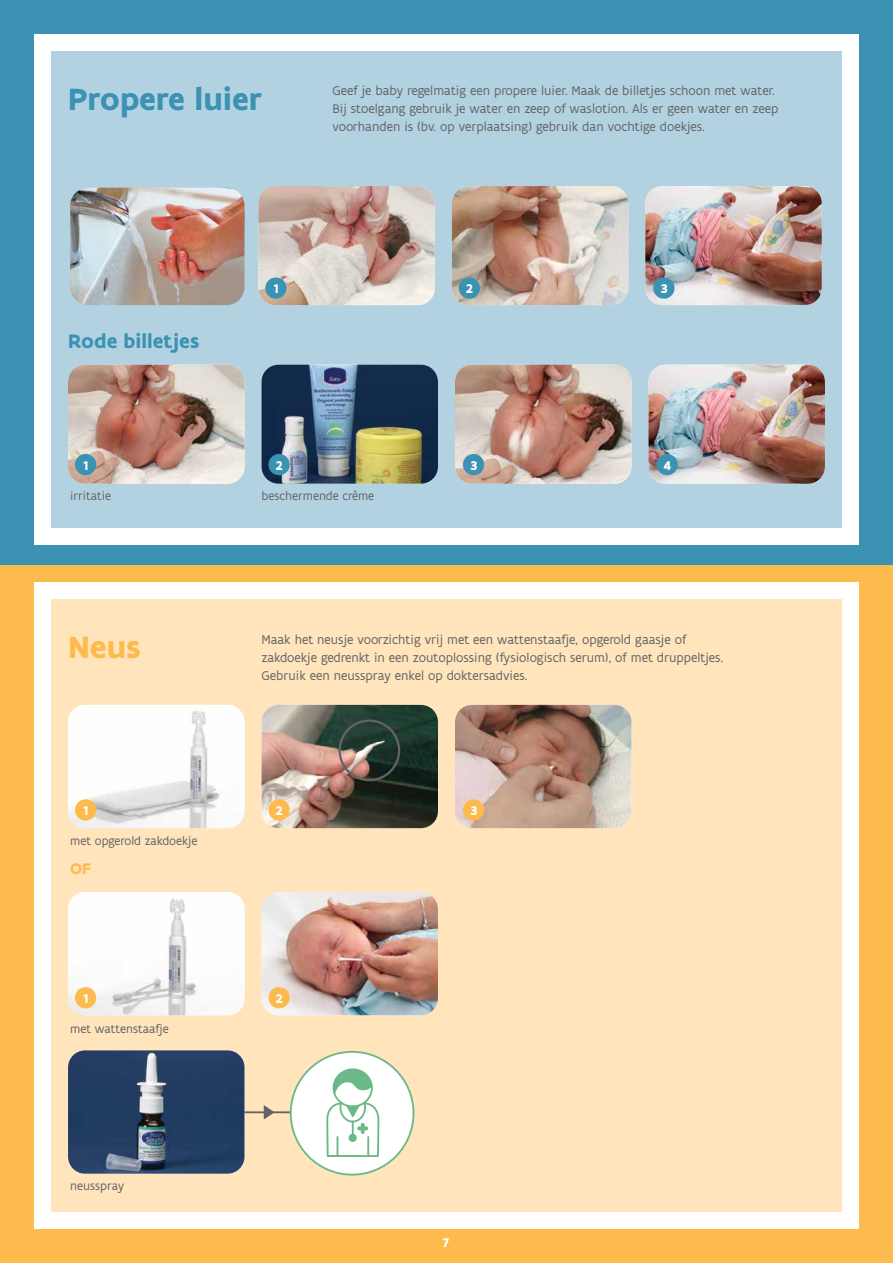
<style>
.page{position:relative;width:893px;height:1263px;background:#fff}
.page>*{position:absolute;margin:0;border:0;box-sizing:border-box;transform-origin:0 0}
.t1{font:700 33px "Flanders Art Sans";color:#3b92b2}
.t2{font:700 33px "Flanders Art Sans";color:#fdba4d}
.t3{font:700 21px "Flanders Art Sans";color:#3b92b2}
.t4{font:700 16.5px "Flanders Art Sans";color:#fdba4d}
.t5{font:13.5px/18px "Flanders Art Sans";color:#636466}
.t6{font:700 13.5px "Flanders Art Sans";color:#fff}
.t7{font:12.75px "Flanders Art Sans";color:#636466}
</style>
<div class="page">
<div style="left:0;top:0;width:893px;height:566px;background:#3b92b2"></div>
<div style="left:0;top:566px;width:893px;height:697px;background:#fdba4d"></div>
<div style="left:34px;top:34px;width:825px;height:510px;background:#fff"></div>
<div style="left:34px;top:583px;width:825px;height:646px;background:#fff"></div>
<div style="left:51px;top:51px;width:791px;height:476px;background:#b2d2e2"></div>
<div style="left:51px;top:600px;width:791px;height:612px;background:#ffe4bc"></div>
<img style="left:452px;top:186px;width:176px;height:119px">
<img style="left:261px;top:705px;width:177px;height:123px">
<img style="left:645px;top:186px;width:177px;height:119px">
<img style="left:455px;top:705px;width:176px;height:123px">
<img style="left:68px;top:365px;width:176px;height:119px">
<img style="left:261px;top:892px;width:177px;height:123px">
<img style="left:261px;top:365px;width:177px;height:119px">
<img style="left:455px;top:365px;width:176px;height:119px">
<img style="left:258px;top:186px;width:177px;height:119px">
<img style="left:68px;top:705px;width:176px;height:123px">
<img style="left:68px;top:892px;width:176px;height:123px">
<div style="left:265px;top:277px;width:21px;height:22px;background:#3b92b2;border-radius:50%"></div>
<div style="left:75px;top:454px;width:21px;height:21px;background:#3b92b2;border-radius:50%"></div>
<div style="left:75px;top:799px;width:21px;height:21px;background:#fdba4d;border-radius:50%"></div>
<div style="left:75px;top:987px;width:21px;height:21px;background:#fdba4d;border-radius:50%"></div>
<div style="left:459px;top:277px;width:21px;height:22px;background:#3b92b2;border-radius:50%"></div>
<div style="left:268px;top:454px;width:22px;height:21px;background:#3b92b2;border-radius:50%"></div>
<div style="left:268px;top:799px;width:22px;height:21px;background:#fdba4d;border-radius:50%"></div>
<div style="left:268px;top:987px;width:22px;height:21px;background:#fdba4d;border-radius:50%"></div>
<div style="left:653px;top:277px;width:21px;height:22px;background:#3b92b2;border-radius:50%"></div>
<div style="left:463px;top:454px;width:21px;height:21px;background:#3b92b2;border-radius:50%"></div>
<div style="left:463px;top:799px;width:21px;height:21px;background:#fdba4d;border-radius:50%"></div>
<img style="left:648px;top:365px;width:177px;height:119px">
<div style="left:656px;top:454px;width:22px;height:21px;background:#3b92b2;border-radius:50%"></div>
<div style="left:338px;top:719px;width:62px;height:62px;border:2px solid #636466;border-radius:50%"></div>
<hr style="left:244px;top:1111px;width:51px;height:2px;background:#636466">
<svg style="left:264px;top:1105px;width:11px;height:14px"></svg>
<div style="left:291px;top:1052px;width:122px;height:123px;background:#fff;border-radius:50%"></div>
<div style="left:290px;top:1051px;width:124px;height:124px;border:2px solid #6bb989;border-radius:50%"></div>
<svg style="left:326px;top:1068px;width:54px;height:89px"></svg>
<img style="left:68px;top:1050px;width:176px;height:124px">
<img style="left:70px;top:188px;width:174px;height:117px">
<h1 class="t1" style="left:68px;top:78px;width:196px">Propere luier</h1>
<p class="t5" style="left:333px;top:82px;width:447px">Geef je baby regelmatig een propere luier. Maak de billetjes schoon met water.<br>Bij stoelgang gebruik je water en zeep of waslotion. Als er geen water en zeep voorhanden is (bv. op verplaatsing) gebruik dan vochtige doekjes.</p>
<h2 class="t3" style="left:68px;top:328px;width:133px">Rode billetjes</h2>
<p class="t6" style="left:83px;top:457px;width:7px">1</p>
<p class="t6" style="left:273px;top:280px;width:7px">1</p>
<p class="t6" style="left:276px;top:457px;width:9px">2</p>
<p class="t7" style="left:70px;top:488px;width:42px">irritatie</p>
<p class="t7" style="left:261px;top:488px;width:114px">beschermende crème</p>
<p class="t6" style="left:466px;top:280px;width:9px">2</p>
<p class="t6" style="left:470px;top:457px;width:9px">3</p>
<p class="t6" style="left:660px;top:280px;width:9px">3</p>
<p class="t6" style="left:663px;top:457px;width:9px">4</p>
<h1 class="t2" style="left:68px;top:627px;width:74px">Neus</h1>
<p class="t5" style="left:261px;top:630px;width:463px">Maak het neusje voorzichtig vrij met een wattenstaafje, opgerold gaasje of zakdoekje gedrenkt in een zoutoplossing (fysiologisch serum), of met druppeltjes.<br>Gebruik een neusspray enkel op doktersadvies.</p>
<p class="t6" style="left:83px;top:802px;width:7px">1</p>
<p class="t7" style="left:70px;top:833px;width:129px">met opgerold zakdoekje</p>
<p class="t4" style="left:70px;top:858px;width:23px">OF</p>
<p class="t6" style="left:83px;top:990px;width:7px">1</p>
<p class="t7" style="left:70px;top:1020px;width:100px">met wattenstaafje</p>
<p class="t7" style="left:70px;top:1178px;width:56px">neusspray</p>
<p class="t6" style="left:276px;top:802px;width:9px">2</p>
<p class="t6" style="left:276px;top:990px;width:9px">2</p>
<p class="t6" style="left:470px;top:802px;width:9px">3</p>
<p class="t6" style="left:443px;top:1234px;width:8px">7</p>
</div>
